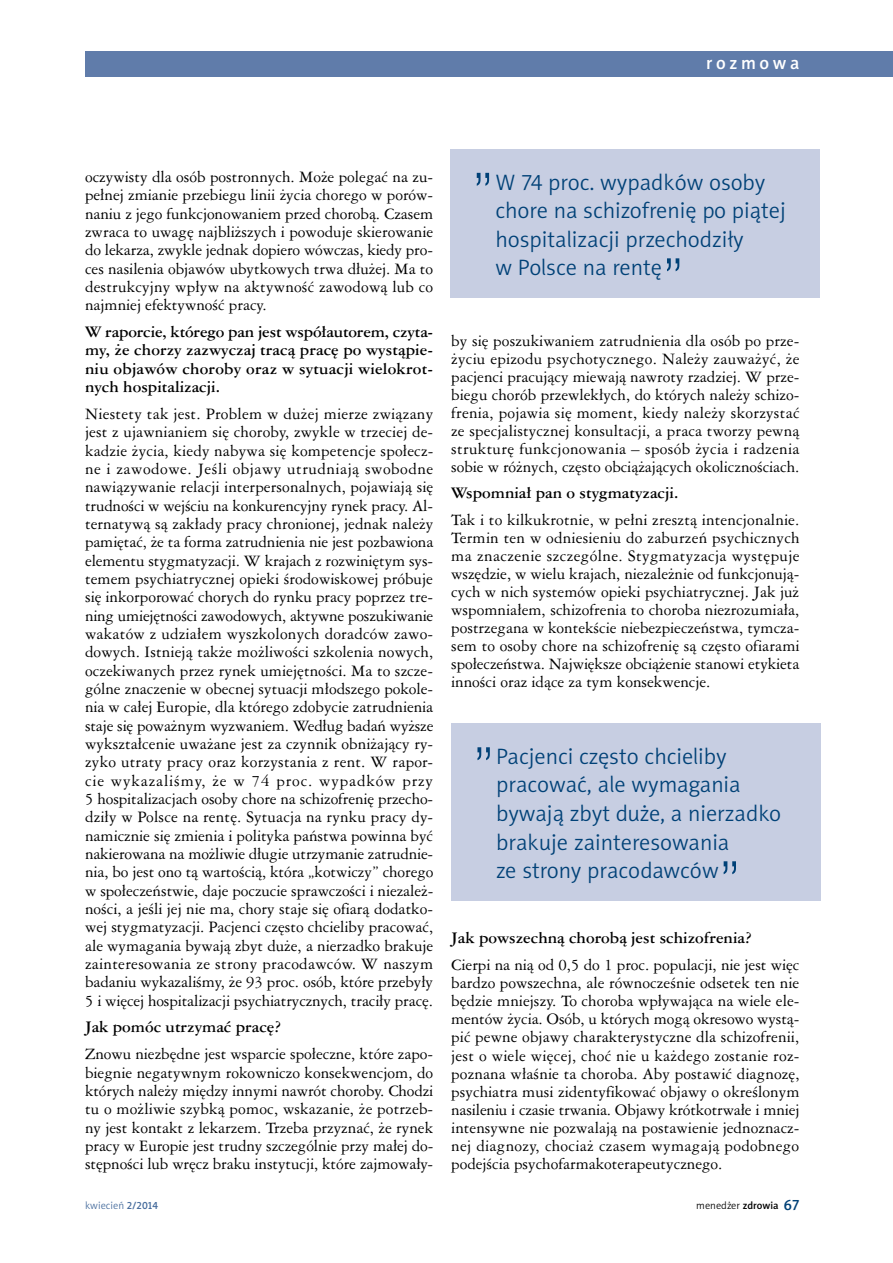
<style>
.page{position:relative;width:893px;height:1263px;background:#fff}
.page>*{position:absolute;margin:0;border:0;box-sizing:border-box;transform-origin:0 0}
.t1{font:52.5px "Swis 721 Lt PL";color:#004177}
.t2{font:22.5px/28.5px "Naomi Sans EFN Light";color:#004177}
.t3{font:18px "Naomi Sans EFN Medium";letter-spacing:.2em;color:#fff}
.t4{font:15px/18.3px "Ameri Garmnd PL";color:#000;text-align:justify}
.t5{font:700 15px/18.3px "Ameri Garmnd PL";color:#000;text-align:justify}
.t6{font:10.5px "Naomi Sans EFN Light";color:#000}
.t7{font:10.5px "Naomi Sans EFN Light";color:#456b9c}
.s1{font-family:"Naomi Sans EFN Medium"}
.s2{font-family:"Naomi Sans EFN Medium";font-size:15px;color:#004177}
</style>
<div class="page">
<div style="left:85px;top:51px;width:808px;height:26px;background:#607caa"></div>
<div style="left:450px;top:149px;width:370px;height:149px;background:#c7cee2"></div>
<div style="left:451px;top:723px;width:370px;height:178px;background:#c7cee2"></div>
<p class="t3" style="left:706px;top:52px;width:95px">rozmowa</p>
<p class="t4" style="left:85px;top:167px;width:350px">oczywisty dla osób postronnych. Może polegać na zu&shy;pełnej zmianie przebiegu linii życia chorego w porów&shy;naniu z jego funkcjonowaniem przed chorobą. Czasem zwraca to uwagę najbliższych i powoduje skierowanie do lekarza, zwykle jednak dopiero wówczas, kiedy pro&shy;ces nasilenia objawów ubytkowych trwa dłużej. Ma to destrukcyjny wpływ na aktywność zawodową lub co najmniej efektywność pracy.</p>
<p class="t5" style="left:85px;top:322px;width:350px">W raporcie, którego pan jest współautorem, czyta&shy;my, że chorzy zazwyczaj tracą pracę po wystąpie&shy;niu objawów choroby oraz w sytuacji wielokrot&shy;nych hospitalizacji.</p>
<p class="t4" style="left:85px;top:404px;width:350px">Niestety tak jest. Problem w dużej mierze związany jest z ujawnianiem się choroby, zwykle w trzeciej de&shy;kadzie życia, kiedy nabywa się kompetencje społecz&shy;ne i zawodowe. Jeśli objawy utrudniają swobodne nawiązywanie relacji interpersonalnych, pojawiają się trudności w wejściu na konkurencyjny rynek pracy. Al&shy;ternatywą są zakłady pracy chronionej, jednak należy pamiętać, że ta forma zatrudnienia nie jest pozbawiona elementu stygmatyzacji. W krajach z rozwiniętym sys&shy;temem psychiatrycznej opieki środowiskowej próbuje się inkorporować chorych do rynku pracy poprzez tre&shy;ning umiejętności zawodowych, aktywne poszukiwanie wakatów z udziałem wyszkolonych doradców zawo&shy;dowych. Istnieją także możliwości szkolenia nowych, oczekiwanych przez rynek umiejętności. Ma to szcze&shy;gólne znaczenie w obecnej sytuacji młodszego pokole&shy;nia w całej Europie, dla którego zdobycie zatrudnienia staje się poważnym wyzwaniem. Według badań wyższe wykształcenie uważane jest za czynnik obniżający ry&shy;zyko utraty pracy oraz korzystania z rent. W rapor&shy;cie wykazaliśmy, że w 74 proc. wypadków przy 5 hospitalizacjach osoby chore na schizofrenię przecho&shy;dziły w Polsce na rentę. Sytuacja na rynku pracy dy&shy;namicznie się zmienia i polityka państwa powinna być nakierowana na możliwie długie utrzymanie zatrudnie&shy;nia, bo jest ono tą wartością, która „kotwiczy” chorego w społeczeństwie, daje poczucie sprawczości i niezależ&shy;ności, a jeśli jej nie ma, chory staje się ofiarą dodatko&shy;wej stygmatyzacji. Pacjenci często chcieliby pracować, ale wymagania bywają zbyt duże, a nierzadko brakuje zainteresowania ze strony pracodawców. W naszym badaniu wykazaliśmy, że 93 proc. osób, które przebyły 5 i więcej hospitalizacji psychiatrycznych, traciły pracę.</p>
<p class="t5" style="left:85px;top:1017px;width:197px">Jak pomóc utrzymać pracę?</p>
<p class="t4" style="left:85px;top:1044px;width:350px">Znowu niezbędne jest wsparcie społeczne, które zapo&shy;biegnie negatywnym rokowniczo konsekwencjom, do których należy między innymi nawrót choroby. Chodzi tu o możliwie szybką pomoc, wskazanie, że potrzeb&shy;ny jest kontakt z lekarzem. Trzeba przyznać, że rynek pracy w Europie jest trudny szczególnie przy małej do&shy;stępności lub wręcz braku instytucji, które zajmowały-</p>
<h1 class="t1" style="left:472px;top:159px;width:24px">”</h1>
<h2 class="t2" style="left:495px;top:168px;width:292px">W 74 proc. wypadków osoby chore na schizofrenię po piątej hospitalizacji przechodziły<br>w Polsce na rentę</h2>
<h1 class="t1" style="left:662px;top:245px;width:24px">”</h1>
<p class="t4" style="left:451px;top:331px;width:350px">by się poszukiwaniem zatrudnienia dla osób po prze&shy;życiu epizodu psychotycznego. Należy zauważyć, że pacjenci pracujący miewają nawroty rzadziej. W prze&shy;biegu chorób przewlekłych, do których należy schizo&shy;frenia, pojawia się moment, kiedy należy skorzystać ze specjalistycznej konsultacji, a praca tworzy pewną strukturę funkcjonowania – sposób życia i radzenia sobie w różnych, często obciążających okolicznościach.</p>
<p class="t5" style="left:451px;top:483px;width:229px">Wspomniał pan o stygmatyzacji.</p>
<p class="t4" style="left:451px;top:510px;width:350px">Tak i to kilkukrotnie, w pełni zresztą intencjonalnie.<br>Termin ten w odniesieniu do zaburzeń psychicznych ma znaczenie szczególne. Stygmatyzacja występuje wszędzie, w wielu krajach, niezależnie od funkcjonują&shy;cych w nich systemów opieki psychiatrycznej. Jak już wspomniałem, schizofrenia to choroba niezrozumiała, postrzegana w kontekście niebezpieczeństwa, tymcza&shy;sem to osoby chore na schizofrenię są często ofiarami społeczeństwa. Największe obciążenie stanowi etykieta inności oraz idące za tym konsekwencje.</p>
<h1 class="t1" style="left:472px;top:733px;width:24px">”</h1>
<h2 class="t2" style="left:496px;top:742px;width:287px">Pacjenci często chcieliby pracować, ale wymagania bywają zbyt duże, a nierzadko brakuje zainteresowania<br>ze strony pracodawców</h2>
<h1 class="t1" style="left:719px;top:847px;width:24px">”</h1>
<p class="t5" style="left:451px;top:928px;width:302px">Jak powszechną chorobą jest schizofrenia?</p>
<p class="t4" style="left:451px;top:955px;width:350px">Cierpi na nią od 0,5 do 1 proc. populacji, nie jest więc bardzo powszechna, ale równocześnie odsetek ten nie będzie mniejszy. To choroba wpływająca na wiele ele&shy;mentów życia. Osób, u których mogą okresowo wystą&shy;pić pewne objawy charakterystyczne dla schizofrenii, jest o wiele więcej, choć nie u każdego zostanie roz&shy;poznana właśnie ta choroba. Aby postawić diagnozę, psychiatra musi zidentyfikować objawy o określonym nasileniu i czasie trwania. Objawy krótkotrwałe i mniej intensywne nie pozwalają na postawienie jednoznacz&shy;nej diagnozy, chociaż czasem wymagają podobnego podejścia psychofarmakoterapeutycznego.</p>
<p class="t7" style="left:85px;top:1199px;width:74px">kwiecień <span class="s1">2/2014</span></p>
<p class="t6" style="left:696px;top:1199px;width:105px">menedżer <span class="s1">zdrowia</span> <span class="s2">67</span></p>
</div>
